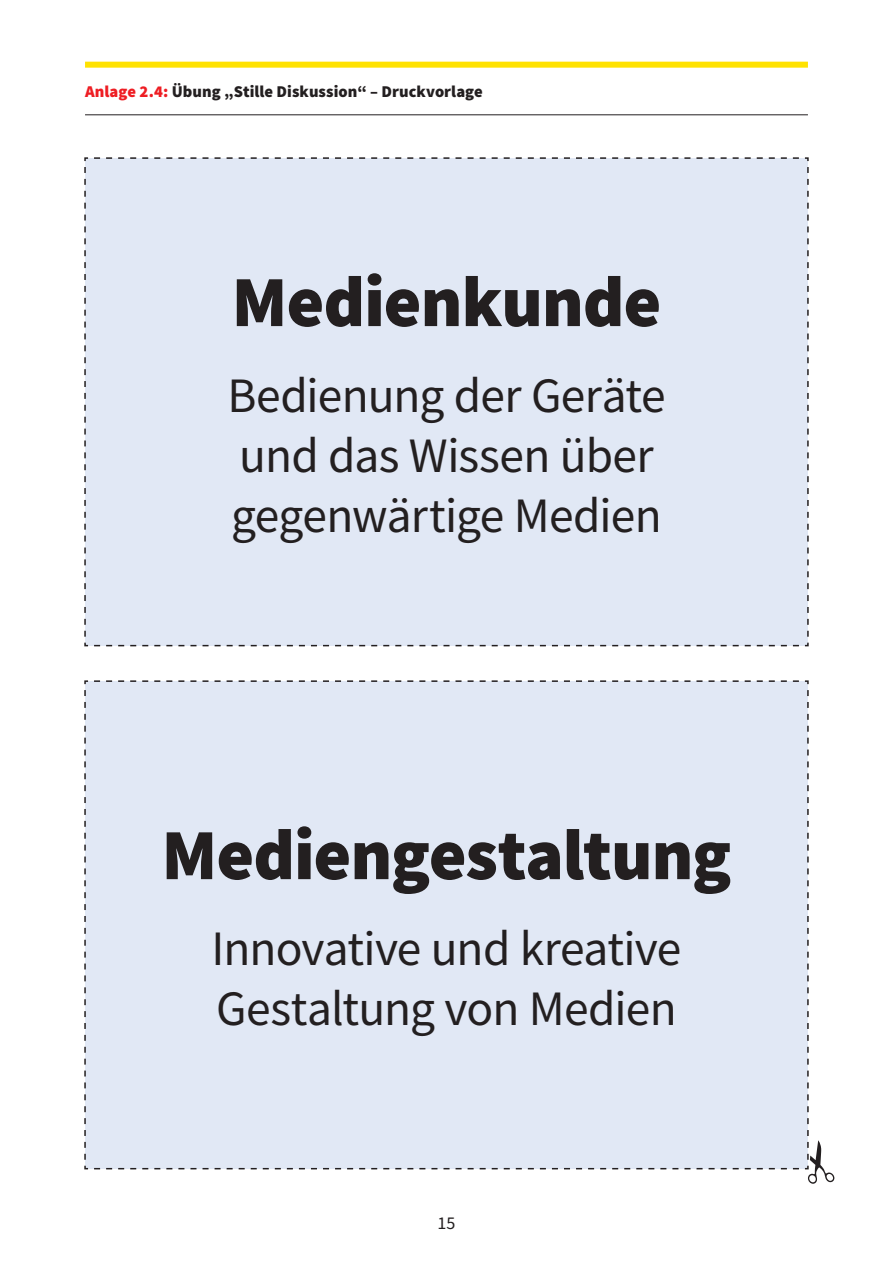
<style>
.page{position:relative;width:893px;height:1263px;background:#fff}
.page>*{position:absolute;margin:0;border:0;box-sizing:border-box;transform-origin:0 0}
.t1{font:900 72px "Source Sans Pro";letter-spacing:-.015em;color:#231f20}
.t2{font:49.5px/60px "Source Sans Pro";letter-spacing:-.015em;color:#231f20}
.t3{font:18px "Source Sans Pro";color:#231f20}
.t4{font:900 16.5px "Source Sans Pro";letter-spacing:.005em;color:#231f20}
.s1{color:#ee1d23}
</style>
<div class="page">
<div style="left:85px;top:62px;width:723px;height:6px;background:#ffe201"></div>
<hr style="left:85px;top:114px;width:723px;height:1px;background:#231f20">
<div style="left:84px;top:157px;width:725px;height:490px;background:#e1e8f5"></div>
<svg style="left:84px;top:680px;width:750px;height:504px;background:#e2e8f4"></svg>
<p class="t4" style="left:85px;top:81px;width:399px"><span class="s1">Anlage 2.4:</span> Übung „Stille Diskussion“ – Druckvorlage</p>
<h1 class="t1" style="left:232px;top:252px;width:431px">Medienkunde</h1>
<p class="t2" style="left:227px;top:365px;width:440px">Bedienung der Geräte und das Wissen über gegenwärtige Medien</p>
<h1 class="t1" style="left:161px;top:805px;width:571px">Mediengestaltung</h1>
<p class="t2" style="left:212px;top:918px;width:471px">Innovative und kreative<br>Gestaltung von Medien</p>
<p class="t3" style="left:437px;top:1211px;width:20px">15</p>
</div>
